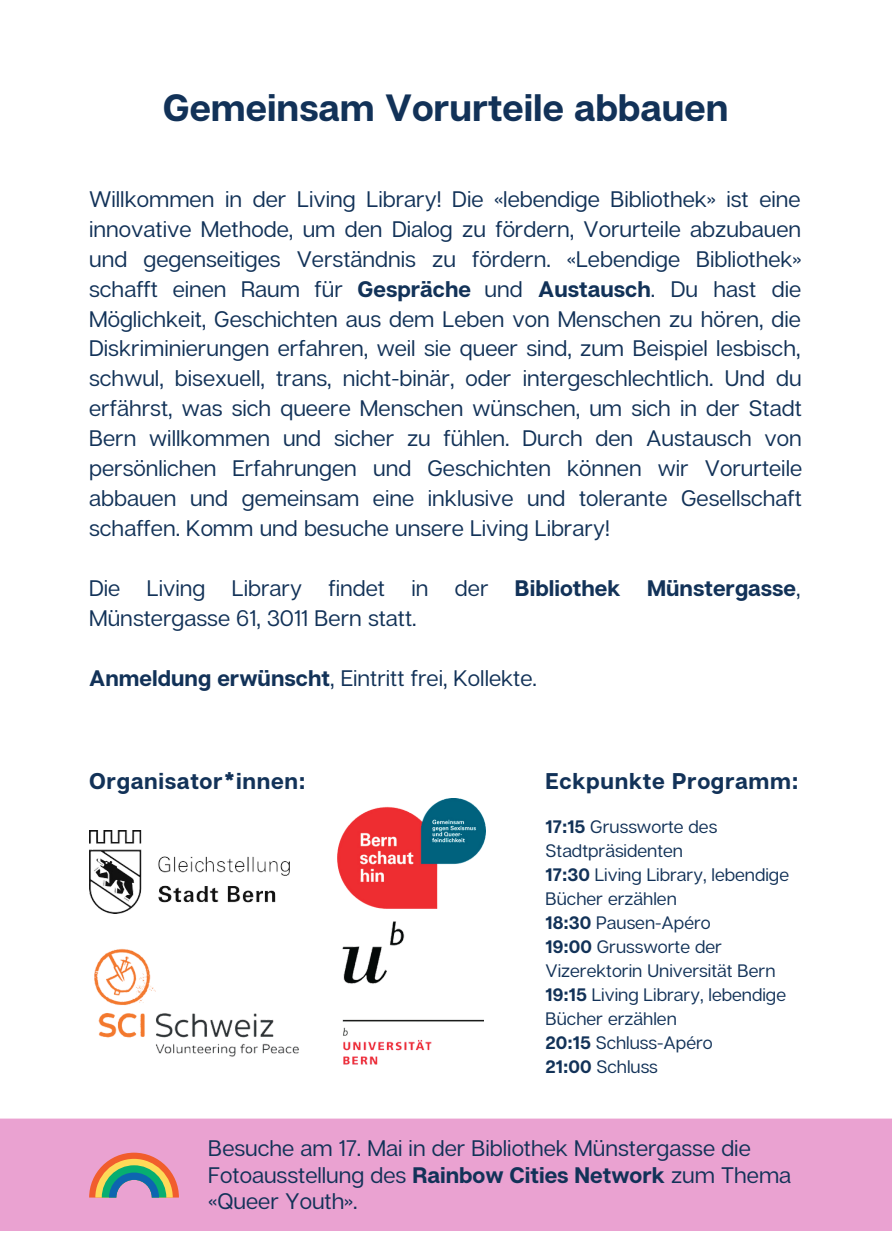
<style>
.page{position:relative;width:892px;height:1258px;background:#fff}
.page>*{position:absolute;margin:0;border:0;box-sizing:border-box;transform-origin:0 0}
.t1{font:700 37.8px "Articulat CF";color:#123258}
.t2{font:700 22.8px "Articulat CF";letter-spacing:.03em;color:#123258}
.t3{font:22.5px/30px "Articulat CF";color:#123258}
.t4{font:18px/24px "Articulat CF";color:#123258}
.s1{font-weight:700}
</style>
<div class="page">
<img style="left:94px;top:948px;width:205px;height:109px">
<div style="left:0;top:1118px;width:891px;height:113px;background:#eaa2d1"></div>
<img style="left:342px;top:921px;width:141px;height:144px">
<img style="left:89px;top:830px;width:200px;height:83px">
<svg style="left:89px;top:1152px;width:90px;height:45px;background:#b09887"></svg>
<img style="left:337px;top:798px;width:148px;height:110px">
<h1 class="t1" style="left:163px;top:84px;width:567px">Gemeinsam Vorurteile abbauen</h1>
<p class="t3" style="left:89px;top:183px;width:714px;text-align:justify">Willkommen in der Living Library! Die «lebendige Bibliothek» ist eine innovative Methode, um den Dialog zu fördern, Vorurteile abzubauen und gegenseitiges Verständnis zu fördern. «Lebendige Bibliothek» schafft einen Raum für <span class="s1">Gespräche</span> und <span class="s1">Austausch</span>. Du hast die Möglichkeit, Geschichten aus dem Leben von Menschen zu hören, die Diskriminierungen erfahren, weil sie queer sind, zum Beispiel lesbisch, schwul, bisexuell, trans, nicht-binär, oder intergeschlechtlich. Und du erfährst, was sich queere Menschen wünschen, um sich in der Stadt Bern willkommen und sicher zu fühlen. Durch den Austausch von persönlichen Erfahrungen und Geschichten können wir Vorurteile abbauen und gemeinsam eine inklusive und tolerante Gesellschaft schaffen. Komm und besuche unsere Living Library!</p>
<p class="t3" style="left:89px;top:572px;width:712px">Die Living Library findet in der <span class="s1">Bibliothek Münstergasse</span>,<br>Münstergasse 61, 3011 Bern statt.</p>
<p class="t3" style="left:89px;top:662px;width:449px"><span class="s1">Anmeldung erwünscht</span>, Eintritt frei, Kollekte.</p>
<p class="t2" style="left:89px;top:767px;width:218px">Organisator*innen:</p>
<p class="t2" style="left:545px;top:767px;width:254px">Eckpunkte Programm:</p>
<p class="t4" style="left:545px;top:814px;width:245px"><span class="s1">17:15</span> Grussworte des<br>Stadtpräsidenten<br><span class="s1">17:30</span> Living Library, lebendige<br>Bücher erzählen<br><span class="s1">18:30</span> Pausen-Apéro<br><span class="s1">19:00</span> Grussworte der<br>Vizerektorin Universität Bern<br><span class="s1">19:15</span> Living Library, lebendige<br>Bücher erzählen<br><span class="s1">20:15</span> Schluss-Apéro<br><span class="s1">21:00</span> Schluss</p>
<p class="t3" style="left:208px;top:1135px;width:584px;line-height:26.1px">Besuche am 17. Mai in der Bibliothek Münstergasse die<br>Fotoausstellung des <span class="s1">Rainbow Cities Network</span> zum Thema «Queer Youth».</p>
</div>
